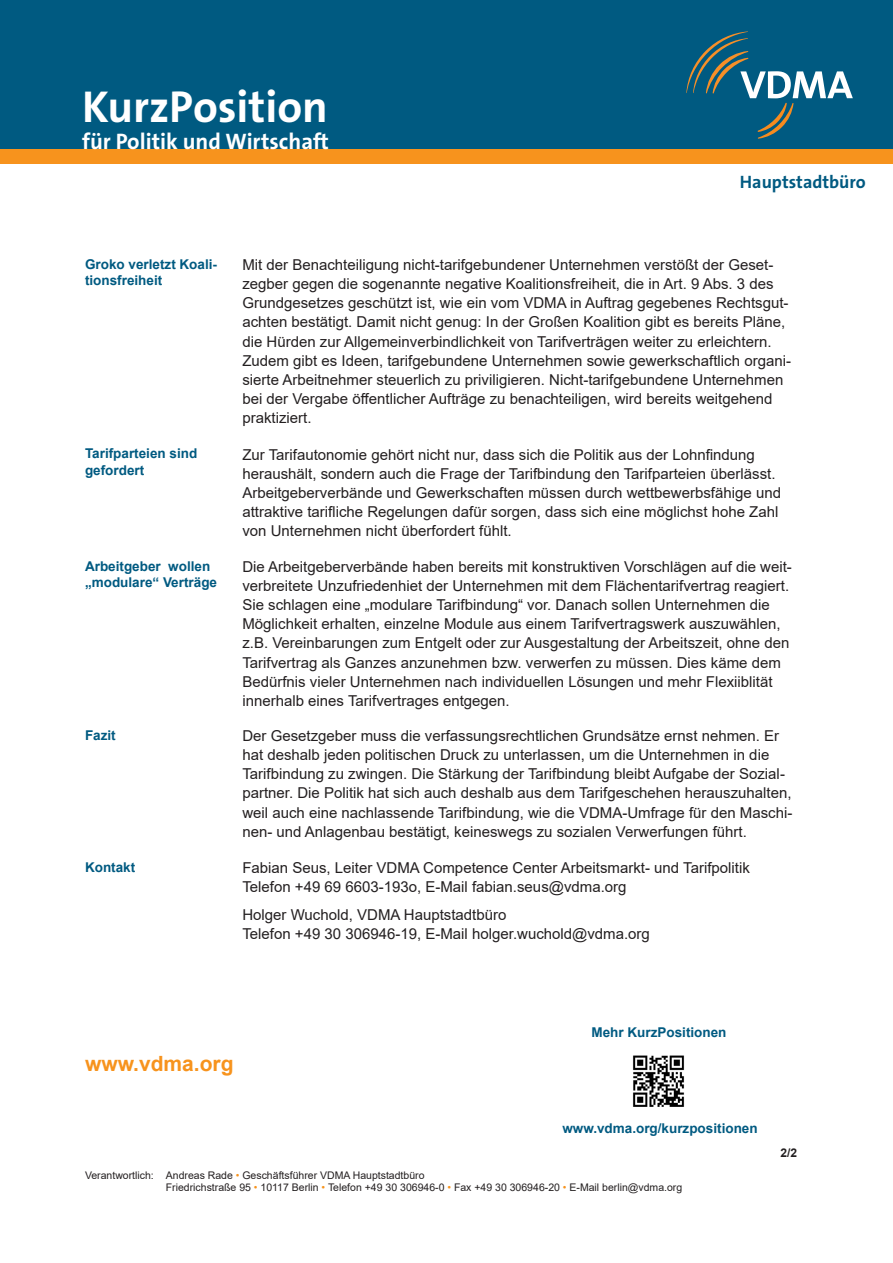
<style>
.page{position:relative;width:893px;height:1263px;background:#fff}
.page>*{position:absolute;margin:0;border:0;box-sizing:border-box;transform-origin:0 0}
.t1{font:700 45px "The Sans B7";color:#fff}
.t2{font:700 22.5px "The Sans B7";color:#fff}
.URL{font:700 21px "Arial";color:#f7931d}
.t3{font:700 18px "The Sans B7";color:#005a81}
.Fliestext{font:15px/19px "Arial";color:#231f20}
.Kontakt{font:15px "Arial";color:#231f20}
.Randbemerkung{font:700 13.5px/16.2px "Arial";color:#005a81}
.Randbemerkung-2{font:700 12px "Arial";color:#231f20}
.Fußzeile{font:10.5px/12px "Arial";color:#231f20}
.s1{color:#f7931d}
</style>
<div class="page">
<div style="left:0;top:0;width:893px;height:149px;background:#005a81"></div>
<div style="left:0;top:149px;width:893px;height:15px;background:#f7931d"></div>
<svg style="left:686px;top:31px;width:167px;height:108px"></svg>
<img style="left:633px;top:1055px;width:52px;height:52px">
<p class="t1" style="left:82px;top:83px;width:247px">KurzPosition</p>
<p class="t2" style="left:82px;top:130px;width:248px">für Politik und Wirtschaft</p>
<p class="t3" style="left:740px;top:172px;width:127px">Hauptstadtbüro</p>
<p class="Randbemerkung" style="left:85px;top:257px;width:134px">Groko verletzt Koali&shy;tionsfreiheit</p>
<p class="Fliestext" style="left:242px;top:255px;width:550px">Mit der Benachteiligung nicht-tarifgebundener Unternehmen verstößt der Geset&shy;zegber gegen die sogenannte negative Koalitionsfreiheit, die in Art. 9 Abs. 3 des Grundgesetzes geschützt ist, wie ein vom VDMA in Auftrag gegebenes Rechtsgut&shy;achten bestätigt. Damit nicht genug: In der Großen Koalition gibt es bereits Pläne, die Hürden zur Allgemeinverbindlichkeit von Tarifverträgen weiter zu erleichtern.<br>Zudem gibt es Ideen, tarifgebundene Unternehmen sowie gewerkschaftlich organi&shy;sierte Arbeitnehmer steuerlich zu priviligieren. Nicht-tarifgebundene Unternehmen bei der Vergabe öffentlicher Aufträge zu benachteiligen, wird bereits weitgehend praktiziert.</p>
<p class="Randbemerkung" style="left:85px;top:446px;width:114px">Tarifparteien sind gefordert</p>
<p class="Fliestext" style="left:242px;top:445px;width:540px">Zur Tarifautonomie gehört nicht nur, dass sich die Politik aus der Lohnfindung heraushält, sondern auch die Frage der Tarifbindung den Tarifparteien überlässt.<br>Arbeitgeberverbände und Gewerkschaften müssen durch wettbewerbsfähige und attraktive tarifliche Regelungen dafür sorgen, dass sich eine möglichst hohe Zahl von Unternehmen nicht überfordert fühlt.</p>
<p class="Randbemerkung" style="left:85px;top:558px;width:134px">Arbeitgeber wollen „modulare“ Verträge</p>
<p class="Fliestext" style="left:242px;top:557px;width:551px">Die Arbeitgeberverbände haben bereits mit konstruktiven Vorschlägen auf die weit&shy;verbreitete Unzufriedenhiet der Unternehmen mit dem Flächentarifvertrag reagiert.<br>Sie schlagen eine „modulare Tarifbindung“ vor. Danach sollen Unternehmen die Möglichkeit erhalten, einzelne Module aus einem Tarifvertragswerk auszuwählen, z.B. Vereinbarungen zum Entgelt oder zur Ausgestaltung der Arbeitszeit, ohne den Tarifvertrag als Ganzes anzunehmen bzw. verwerfen zu müssen. Dies käme dem Bedürfnis vieler Unternehmen nach individuellen Lösungen und mehr Flexiiblität innerhalb eines Tarifvertrages entgegen.</p>
<p class="Randbemerkung" style="left:85px;top:727px;width:32px">Fazit</p>
<p class="Fliestext" style="left:242px;top:726px;width:552px">Der Gesetzgeber muss die verfassungsrechtlichen Grundsätze ernst nehmen. Er hat deshalb jeden politischen Druck zu unterlassen, um die Unternehmen in die Tarifbindung zu zwingen. Die Stärkung der Tarifbindung bleibt Aufgabe der Sozial&shy;partner. Die Politik hat sich auch deshalb aus dem Tarifgeschehen herauszuhalten, weil auch eine nachlassende Tarifbindung, wie die VDMA-Umfrage für den Maschi&shy;nen- und Anlagenbau bestätigt, keineswegs zu sozialen Verwerfungen führt.</p>
<p class="Randbemerkung" style="left:85px;top:859px;width:52px">Kontakt</p>
<p class="Kontakt" style="left:242px;top:857px;width:509px">Fabian Seus, Leiter VDMA Competence Center Arbeitsmarkt- und Tarifpolitik</p>
<p class="Kontakt" style="left:242px;top:876px;width:386px">Telefon +49 69 6603-193o, E-Mail fabian.seus@vdma.org</p>
<p class="Kontakt" style="left:242px;top:904px;width:266px">Holger Wuchold, VDMA Hauptstadtbüro</p>
<p class="Kontakt" style="left:242px;top:923px;width:409px">Telefon +49 30 306946-19, E-Mail holger.wuchold@vdma.org</p>
<p class="URL" style="left:85px;top:1048px;width:150px">www.vdma.org</p>
<p class="Randbemerkung" style="left:591px;top:1024px;width:137px">Mehr KurzPositionen</p>
<p class="Randbemerkung" style="left:562px;top:1120px;width:197px">www.vdma.org/kurzpositionen</p>
<p class="Fußzeile" style="left:166px;top:1170px;width:518px;text-indent:-81px">Verantwortlich: Andreas Rade <span class="s1">•</span> Geschäftsführer VDMA Hauptstadtbüro<br>Friedrichstraße 95 <span class="s1">•</span> 10117 Berlin <span class="s1">•</span> Telefon +49 30 306946-0 <span class="s1">•</span> Fax +49 30 306946-20 <span class="s1">•</span> E-Mail berlin@vdma.org</p>
<p class="Randbemerkung-2" style="left:781px;top:1144px;width:18px">2/2</p>
</div>
